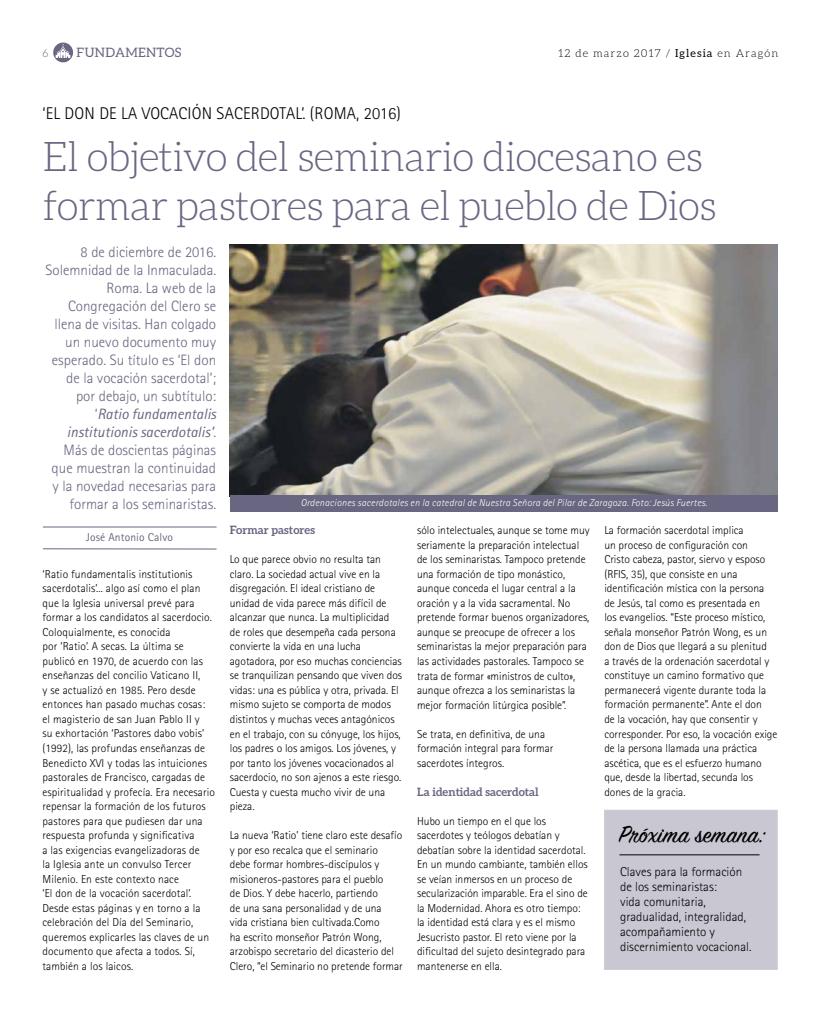
<style>
.page{position:relative;width:820px;height:1021px;background:#fff}
.page>*{position:absolute;margin:0;border:0;box-sizing:border-box;transform-origin:0 0}
.t1{font:300 41px/49.2px "Aleo";letter-spacing:-.02em;color:#686681}
.t2{font:26px "Sign Painter House Script";letter-spacing:.01em;color:#000}
.t3{font:300 17px "Rotis Sans Serif";letter-spacing:.01em;color:#000}
.t4{font:300 15px/18px "Rotis Sans Serif";color:#686681;text-align:right}
.t5{font:300 13px/15px "Rotis Sans Serif";color:#000}
.t6{font:13px "Aleo";letter-spacing:.025em;color:#686681}
.t7{font:300 11.5px/14.5px "Rotis Sans Serif";color:#000}
.t8{font:700 11.5px "Aleo";color:#686681}
.t9{font:11.5px "Rotis Sans Serif";letter-spacing:.01em;color:#686681}
.t10{font:300 11px "Aleo";letter-spacing:.1em;color:#000}
.t11{font:300 11px "Aleo";color:#686681}
.t12{font:italic 300 10px "Rotis Sans Serif";letter-spacing:.025em;color:#fff}
.s1{font-weight:400}
.s2{font-weight:400;font-style:italic}
</style>
<div class="page">
<svg style="left:53px;top:43px;width:20px;height:19px"></svg>
<img style="left:230px;top:244px;width:547px;height:251px">
<div style="left:230px;top:495px;width:547px;height:16px;background:#686681"></div>
<hr style="left:43px;top:526px;width:173px;height:1px;background:#686681">
<hr style="left:43px;top:548px;width:173px;height:1px;background:#686681">
<div style="left:604px;top:810px;width:173px;height:159px;background:#c9c8d2"></div>
<hr style="left:619px;top:854px;width:140px;height:1px;background:#000">
<p class="t11" style="left:43px;top:48px;width:7px">6</p>
<p class="t6" style="left:77px;top:45px;width:106px">FUNDAMENTOS</p>
<p class="t10" style="left:558px;top:47px;width:221px">12 de marzo 2017 / <span class="s1">Iglesia</span> en Aragón</p>
<h3 class="t3" style="left:43px;top:104px;width:360px">‘EL DON DE LA VOCACIÓN SACERDOTAL’. (ROMA, 2016)</h3>
<h1 class="t1" style="left:43px;top:132px;width:675px">El objetivo del seminario diocesano es formar pastores para el pueblo de Dios</h1>
<p class="t4" style="left:46px;top:243px;width:172px">8 de diciembre de 2016.<br>Solemnidad de la Inmaculada.<br>Roma. La web de la<br>Congregación del Clero se llena de visitas. Han colgado un nuevo documento muy esperado. Su título es ‘El don de la vocación sacerdotal’; por debajo, un subtítulo: ‘<span class="s2">Ratio fundamentalis institutionis sacerdotalis’</span>.<br>Más de doscientas páginas que muestran la continuidad y la novedad necesarias para formar a los seminaristas.</p>
<p class="t9" style="left:86px;top:530px;width:89px">José Antonio Calvo</p>
<p class="t7" style="left:42px;top:566px;width:174px">‘Ratio fundamentalis institutionis sacerdotalis’... algo así como el plan que la Iglesia universal prevé para formar a los candidatos al sacerdocio.<br>Coloquialmente, es conocida<br>por ‘Ratio’. A secas. La última se publicó en 1970, de acuerdo con las enseñanzas del concilio Vaticano II,<br>y se actualizó en 1985. Pero desde entonces han pasado muchas cosas: el magisterio de san Juan Pablo II y<br>su exhortación ‘Pastores dabo vobis’ (1992), las profundas enseñanzas de Benedicto XVI y todas las intuiciones pastorales de Francisco, cargadas de espiritualidad y profecía. Era necesario repensar la formación de los futuros pastores para que pudiesen dar una respuesta profunda y significativa<br>a las exigencias evangelizadoras de<br>la Iglesia ante un convulso Tercer Milenio. En este contexto nace<br>‘El don de la vocación sacerdotal’.<br>Desde estas páginas y en torno a la celebración del Día del Seminario, queremos explicarles las claves de un documento que afecta a todos. Sí, también a los laicos.</p>
<p class="t12" style="left:300px;top:497px;width:408px">Ordenaciones sacerdotales en la catedral de Nuestra Señora del Pilar de Zaragoza. Foto: Jesús Fuertes.</p>
<p class="t8" style="left:230px;top:523px;width:87px">Formar pastores</p>
<p class="t7" style="left:230px;top:552px;width:174px">Lo que parece obvio no resulta tan claro. La sociedad actual vive en la disgregación. El ideal cristiano de unidad de vida parece más difícil de alcanzar que nunca. La multiplicidad de roles que desempeña cada persona convierte la vida en una lucha agotadora, por eso muchas conciencias se tranquilizan pensando que viven dos vidas: una es pública y otra, privada. El mismo sujeto se comporta de modos distintos y muchas veces antagónicos en el trabajo, con su cónyuge, los hijos, los padres o los amigos. Los jóvenes, y por tanto los jóvenes vocacionados al sacerdocio, no son ajenos a este riesgo.<br>Cuesta y cuesta mucho vivir de una pieza.</p>
<p class="t7" style="left:230px;top:828px;width:174px">La nueva ‘Ratio’ tiene claro este desafío y por eso recalca que el seminario<br>debe formar hombres-discípulos y misioneros-pastores para el pueblo<br>de Dios. Y debe hacerlo, partiendo<br>de una sana personalidad y de una<br>vida cristiana bien cultivada.Como<br>ha escrito monseñor Patrón Wong, arzobispo secretario del dicasterio del Clero, “el Seminario no pretende formar</p>
<p class="t7" style="left:417px;top:523px;width:174px">sólo intelectuales, aunque se tome muy seriamente la preparación intelectual de los seminaristas. Tampoco pretende una formación de tipo monástico, aunque conceda el lugar central a la oración y a la vida sacramental. No pretende formar buenos organizadores, aunque se preocupe de ofrecer a los seminaristas la mejor preparación para las actividades pastorales. Tampoco se trata de formar «ministros de culto», aunque ofrezca a los seminaristas la mejor formación litúrgica posible”.</p>
<p class="t7" style="left:417px;top:726px;width:138px">Se trata, en definitiva, de una formación integral para formar sacerdotes íntegros.</p>
<p class="t8" style="left:417px;top:784px;width:123px">La identidad sacerdotal</p>
<p class="t7" style="left:417px;top:813px;width:172px">Hubo un tiempo en el que los sacerdotes y teólogos debatían y debatían sobre la identidad sacerdotal.<br>En un mundo cambiante, también ellos se veían inmersos en un proceso de secularización imparable. Era el sino de la Modernidad. Ahora es otro tiempo: la identidad está clara y es el mismo Jesucristo pastor. El reto viene por la dificultad del sujeto desintegrado para mantenerse en ella.</p>
<p class="t7" style="left:604px;top:523px;width:174px">La formación sacerdotal implica<br>un proceso de configuración con<br>Cristo cabeza, pastor, siervo y esposo (RFIS, 35), que consiste en una identificación mística con la persona de Jesús, tal como es presentada en<br>los evangelios. “Este proceso místico, señala monseñor Patrón Wong, es un don de Dios que llegará a su plenitud<br>a través de la ordenación sacerdotal y constituye un camino formativo que permanecerá vigente durante toda la formación permanente”. Ante el don<br>de la vocación, hay que consentir y corresponder. Por eso, la vocación exige de la persona llamada una práctica ascética, que es el esfuerzo humano que, desde la libertad, secunda los dones de la gracia.</p>
<h2 class="t2" style="left:619px;top:818px;width:147px">Próxima semana:</h2>
<p class="t5" style="left:620px;top:863px;width:133px">Claves para la formación de los seminaristas:<br>vida comunitaria, gradualidad, integralidad, acompañamiento y discernimiento vocacional.</p>
</div>
